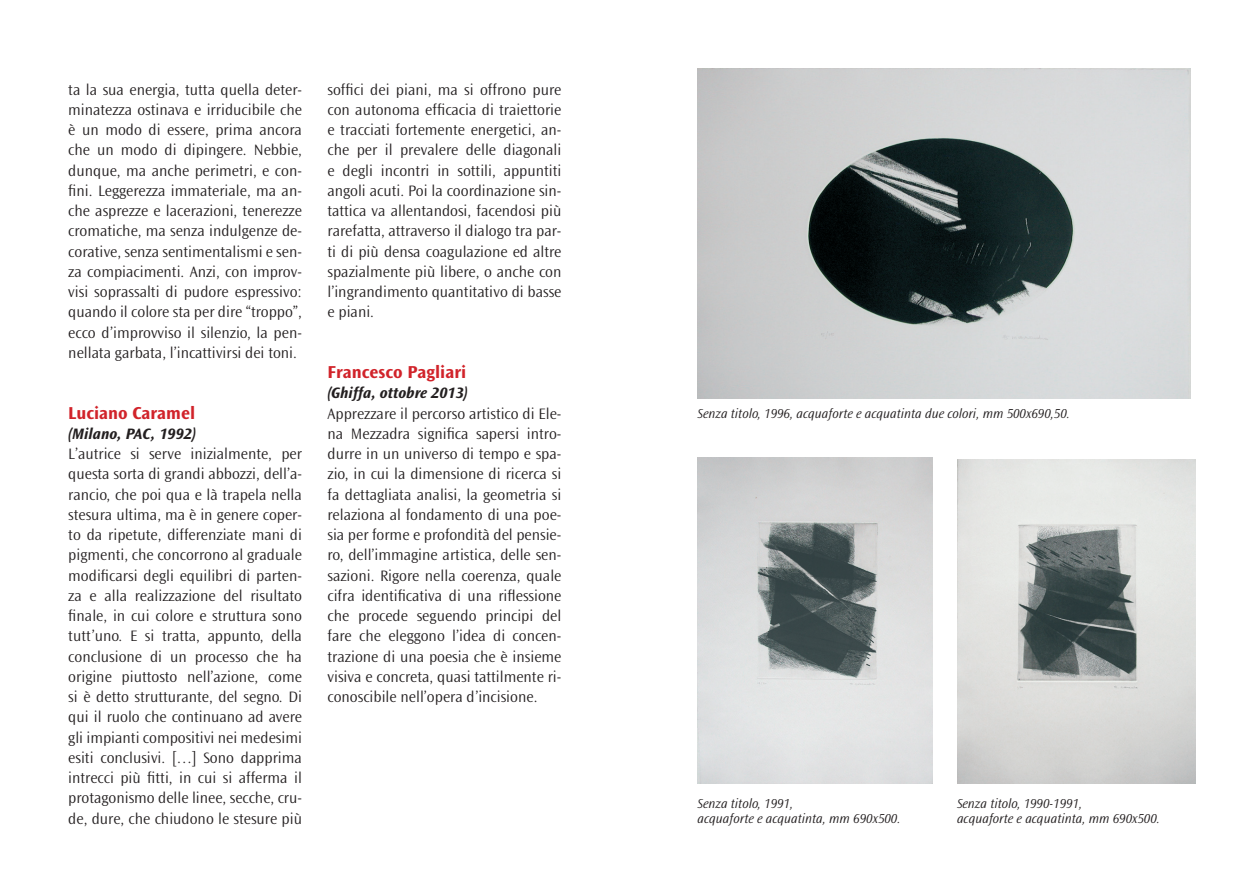
<style>
.page{position:relative;width:1259px;height:893px;background:#fff}
.page>*{position:absolute;margin:0;border:0;box-sizing:border-box;transform-origin:0 0}
.t1{font:700 18px "Ocean Sans Std";color:#d1232a}
.t2{font:300 15.75px/20.2px "Ocean Sans Std";color:#231f20;text-align:justify}
.t3{font:italic 700 15.75px "Ocean Sans Std";color:#231f20}
.t4{font:italic 300 13.5px/15px "Ocean Sans Std";color:#231f20}
</style>
<div class="page">
<img style="left:697px;top:68px;width:494px;height:330px">
<img style="left:697px;top:458px;width:235px;height:325px">
<img style="left:957px;top:459px;width:238px;height:324px">
<p class="t2" style="left:68px;top:79px;width:235px">ta la sua energia, tutta quella deter&shy;minatezza ostinava e irriducibile che è un modo di essere, prima ancora che un modo di dipingere. Nebbie, dunque, ma anche perimetri, e con&shy;fini. Leggerezza immateriale, ma an&shy;che asprezze e lacerazioni, tenerezze cromatiche, ma senza indulgenze de&shy;corative, senza sentimentalismi e sen&shy;za compiacimenti. Anzi, con improv&shy;visi soprassalti di pudore espressivo: quando il colore sta per dire “troppo”, ecco d’improvviso il silenzio, la pen&shy;nellata garbata, l’incattivirsi dei toni.</p>
<p class="t1" style="left:68px;top:402px;width:128px">Luciano Caramel</p>
<p class="t3" style="left:68px;top:425px;width:129px">(Milano, PAC, 1992)</p>
<p class="t2" style="left:68px;top:444px;width:235px">L’autrice si serve inizialmente, per questa sorta di grandi abbozzi, dell’a&shy;rancio, che poi qua e là trapela nella stesura ultima, ma è in genere coper&shy;to da ripetute, differenziate mani di pigmenti, che concorrono al graduale modificarsi degli equilibri di parten&shy;za e alla realizzazione del risultato finale, in cui colore e struttura sono tutt’uno. E si tratta, appunto, della conclusione di un processo che ha origine piuttosto nell’azione, come si è detto strutturante, del segno. Di qui il ruolo che continuano ad avere gli impianti compositivi nei medesimi esiti conclusivi. […] Sono dapprima intrecci più fitti, in cui si afferma il protagonismo delle linee, secche, cru&shy;de, dure, che chiudono le stesure più</p>
<p class="t2" style="left:327px;top:79px;width:235px">soffici dei piani, ma si offrono pure con autonoma efficacia di traiettorie e tracciati fortemente energetici, an&shy;che per il prevalere delle diagonali e degli incontri in sottili, appuntiti angoli acuti. Poi la coordinazione sin&shy;tattica va allentandosi, facendosi più rarefatta, attraverso il dialogo tra par&shy;ti di più densa coagulazione ed altre spazialmente più libere, o anche con l’ingrandimento quantitativo di basse e piani.</p>
<p class="t1" style="left:327px;top:362px;width:140px">Francesco Pagliari</p>
<p class="t3" style="left:327px;top:384px;width:142px">(Ghiffa, ottobre 2013)</p>
<p class="t2" style="left:327px;top:403px;width:235px">Apprezzare il percorso artistico di Ele&shy;na Mezzadra significa sapersi intro&shy;durre in un universo di tempo e spa&shy;zio, in cui la dimensione di ricerca si fa dettagliata analisi, la geometria si relaziona al fondamento di una poe&shy;sia per forme e profondità del pensie&shy;ro, dell’immagine artistica, delle sen&shy;sazioni. Rigore nella coerenza, quale cifra identificativa di una riflessione che procede seguendo principi del fare che eleggono l’idea di concen&shy;trazione di una poesia che è insieme visiva e concreta, quasi tattilmente ri&shy;conoscibile nell’opera d’incisione.</p>
<p class="t4" style="left:697px;top:406px;width:374px">Senza titolo, 1996, acquaforte e acquatinta due colori, mm 500x690,50.</p>
<p class="t4" style="left:697px;top:796px;width:204px">Senza titolo, 1991,<br>acquaforte e acquatinta, mm 690x500.</p>
<p class="t4" style="left:957px;top:796px;width:204px">Senza titolo, 1990-1991,<br>acquaforte e acquatinta, mm 690x500.</p>
</div>
